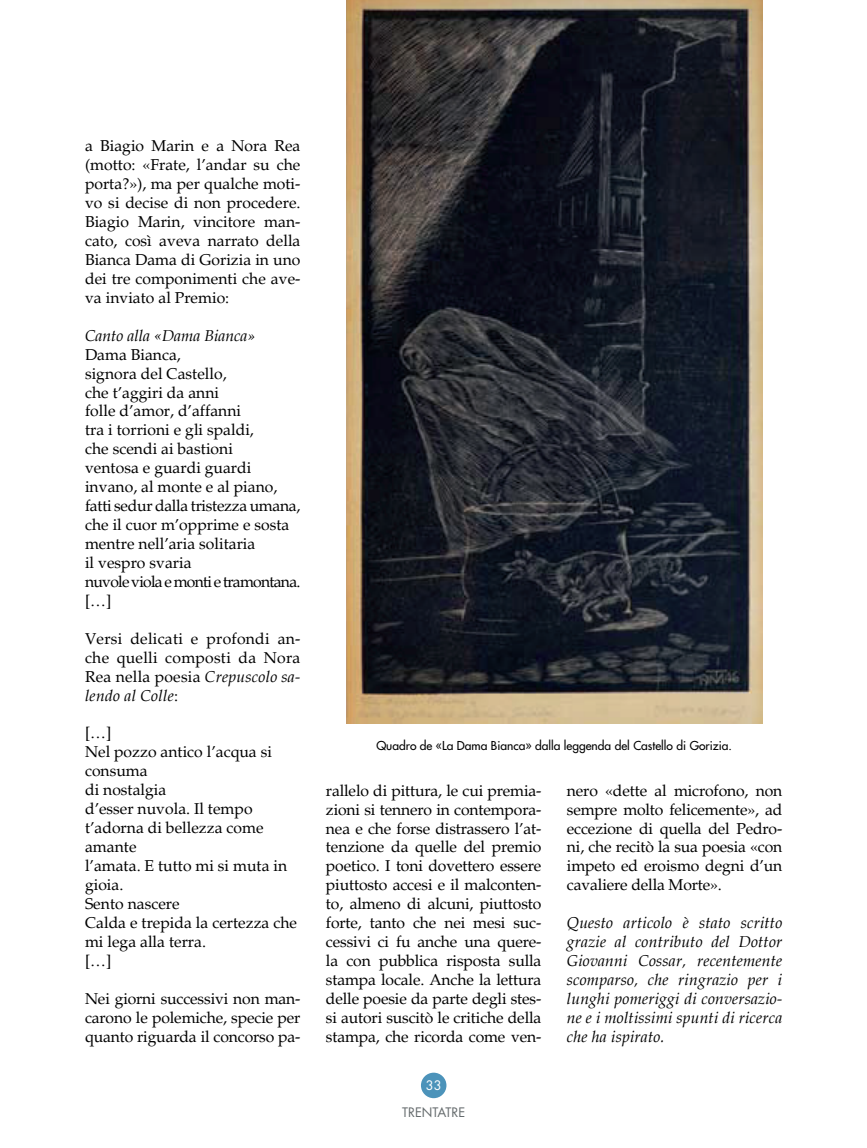
<style>
.page{position:relative;width:867px;height:1148px;background:#fff}
.page>*{position:absolute;margin:0;border:0;box-sizing:border-box;transform-origin:0 0}
.t1{font:15.75px/18.9px "Palatino";color:#000001;text-align:justify}
.t2{font:italic 15.75px/18.9px "Palatino";letter-spacing:.01em;color:#000001;text-align:justify}
.t3{font:12.75px "Futura";color:#646a6c}
.t4{font:12.75px "Futura";color:#fff}
.t5{font:12px "Futura";color:#000001}
.s1{font-style:italic}
</style>
<div class="page">
<div style="left:421px;top:1072px;width:25px;height:26px;background:#4c93ba;border-radius:50%"></div>
<img style="left:346px;top:0;width:416px;height:723px">
<p class="t1" style="left:85px;top:137px;width:217px">a Biagio Marin e a Nora Rea (motto: «Frate, l’andar su che porta?»), ma per qualche moti&shy;vo si decise di non procedere.<br>Biagio Marin, vincitore man&shy;cato, così aveva narrato della Bianca Dama di Gorizia in uno dei tre componimenti che ave&shy;va inviato al Premio:</p>
<p class="t2" style="left:85px;top:326px;width:172px">Canto alla «Dama Bianca»</p>
<p class="t1" style="left:85px;top:345px;width:217px;text-align:left">Dama Bianca,<br>signora del Castello,<br>che t’aggiri da anni<br>folle d’amor, d’affanni<br>tra i torrioni e gli spaldi,<br>che scendi ai bastioni<br>ventosa e guardi guardi invano, al monte e al piano, fatti sedur dalla tristezza umana, che il cuor m’opprime e sosta mentre nell’aria solitaria<br>il vespro svaria<br>nuvole viola e monti e tramontana. […]</p>
<p class="t1" style="left:85px;top:629px;width:217px">Versi delicati e profondi an&shy;che quelli composti da Nora Rea nella poesia <span class="s1">Crepuscolo sa&shy;lendo al Colle</span>:</p>
<p class="t1" style="left:85px;top:724px;width:214px;text-align:left">[…]<br>Nel pozzo antico l’acqua si consuma<br>di nostalgia<br>d’esser nuvola. Il tempo t’adorna di bellezza come amante<br>l’amata. E tutto mi si muta in gioia.<br>Sento nascere<br>Calda e trepida la certezza che mi lega alla terra.<br>[…]</p>
<p class="t1" style="left:85px;top:989px;width:217px">Nei giorni successivi non man&shy;carono le polemiche, specie per quanto riguarda il concorso pa-</p>
<p class="t5" style="left:376px;top:739px;width:357px">Quadro de «La Dama Bianca» dalla leggenda del Castello di Gorizia.</p>
<p class="t1" style="left:326px;top:781px;width:217px">rallelo di pittura, le cui premia&shy;zioni si tennero in contempora&shy;nea e che forse distrassero l’at&shy;tenzione da quelle del premio poetico. I toni dovettero essere piuttosto accesi e il malconten&shy;to, almeno di alcuni, piuttosto forte, tanto che nei mesi suc&shy;cessivi ci fu anche una quere&shy;la con pubblica risposta sulla stampa locale. Anche la lettura delle poesie da parte degli stes&shy;si autori suscitò le critiche della stampa, che ricorda come ven-</p>
<p class="t1" style="left:567px;top:781px;width:217px">nero «dette al microfono, non sempre molto felicemente», ad eccezione di quella del Pedro&shy;ni, che recitò la sua poesia «con impeto ed eroismo degni d’un cavaliere della Morte».</p>
<p class="t2" style="left:567px;top:913px;width:217px">Questo articolo è stato scritto grazie al contributo del Dottor Giovanni Cossar, recentemente scomparso, che ringrazio per i lunghi pomeriggi di conversazio&shy;ne e i moltissimi spunti di ricerca che ha ispirato.</p>
<p class="t4" style="left:426px;top:1079px;width:17px">33</p>
<p class="t3" style="left:402px;top:1106px;width:64px">TRENTATRE</p>
</div>
